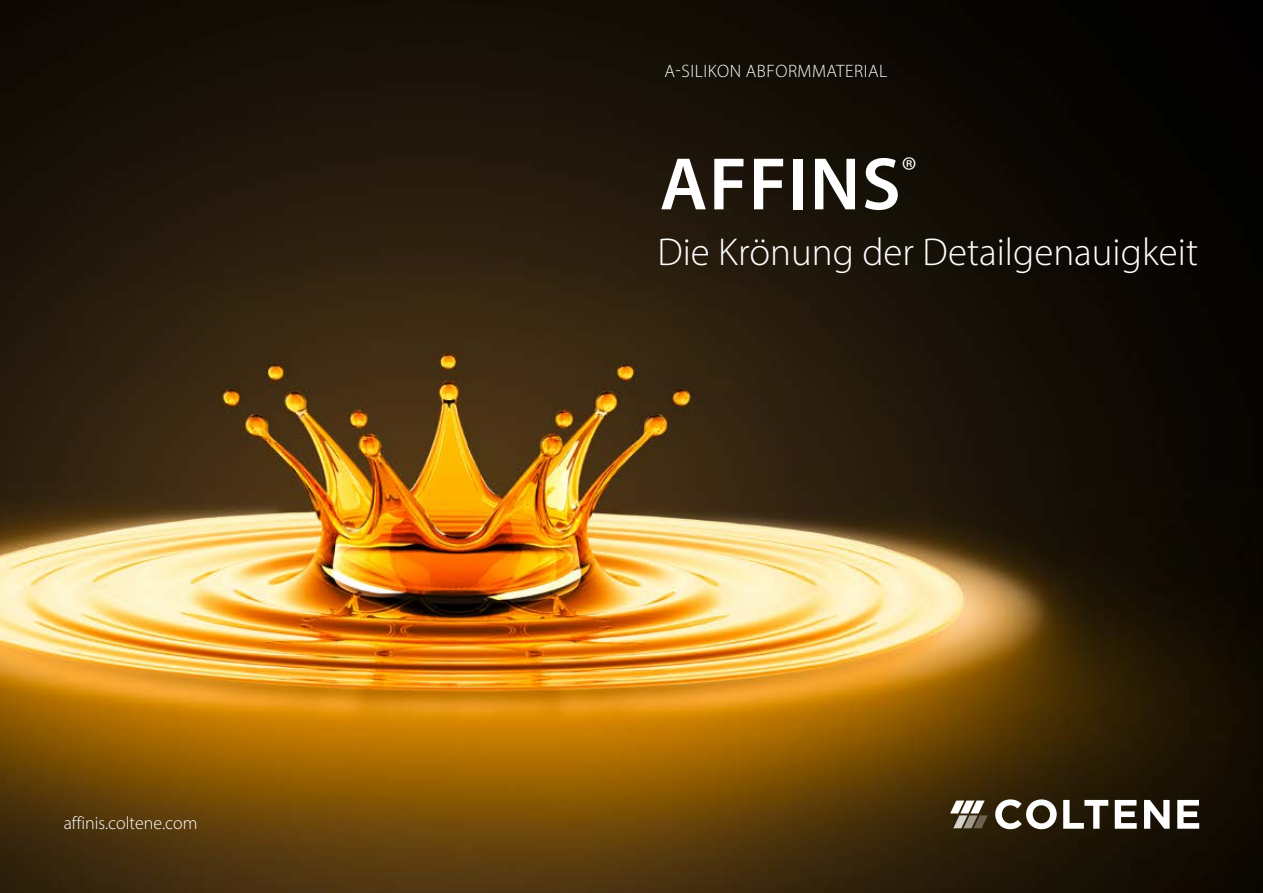
<style>
.page{position:relative;width:1263px;height:893px;background:#fff}
.page>*{position:absolute;margin:0;border:0;box-sizing:border-box;transform-origin:0 0}
.t1{font:600 75px "Myriad Pro";letter-spacing:.02em;color:#fff}
.t2{font:300 39px "Myriad Pro";color:#fff}
.t3{font:300 18px "Myriad Pro";letter-spacing:.025em;color:#fff}
.t4{font:300 18px "Myriad Pro";color:#fff}
</style>
<div class="page">
<img style="left:0;top:0;width:1263px;height:893px">
<svg style="left:995px;top:799px;width:62px;height:30px"></svg>
<svg style="left:1063px;top:800px;width:45px;height:29px"></svg>
<svg style="left:1115px;top:800px;width:22px;height:29px"></svg>
<svg style="left:1144px;top:800px;width:25px;height:29px"></svg>
<svg style="left:1177px;top:800px;width:22px;height:29px"></svg>
<svg style="left:950px;top:800px;width:38px;height:28px"></svg>
<p class="t4" style="left:64px;top:812px;width:135px">affinis.coltene.com</p>
<p class="t3" style="left:664px;top:60px;width:224px">A-SILIKON ABFORMMATERIAL</p>
<h1 class="t1" style="left:660px;top:136px;width:259px">AFFINS<sup>®</sup></h1>
<p class="t2" style="left:657px;top:228px;width:542px">Die Krönung der Detailgenauigkeit</p>
</div>
